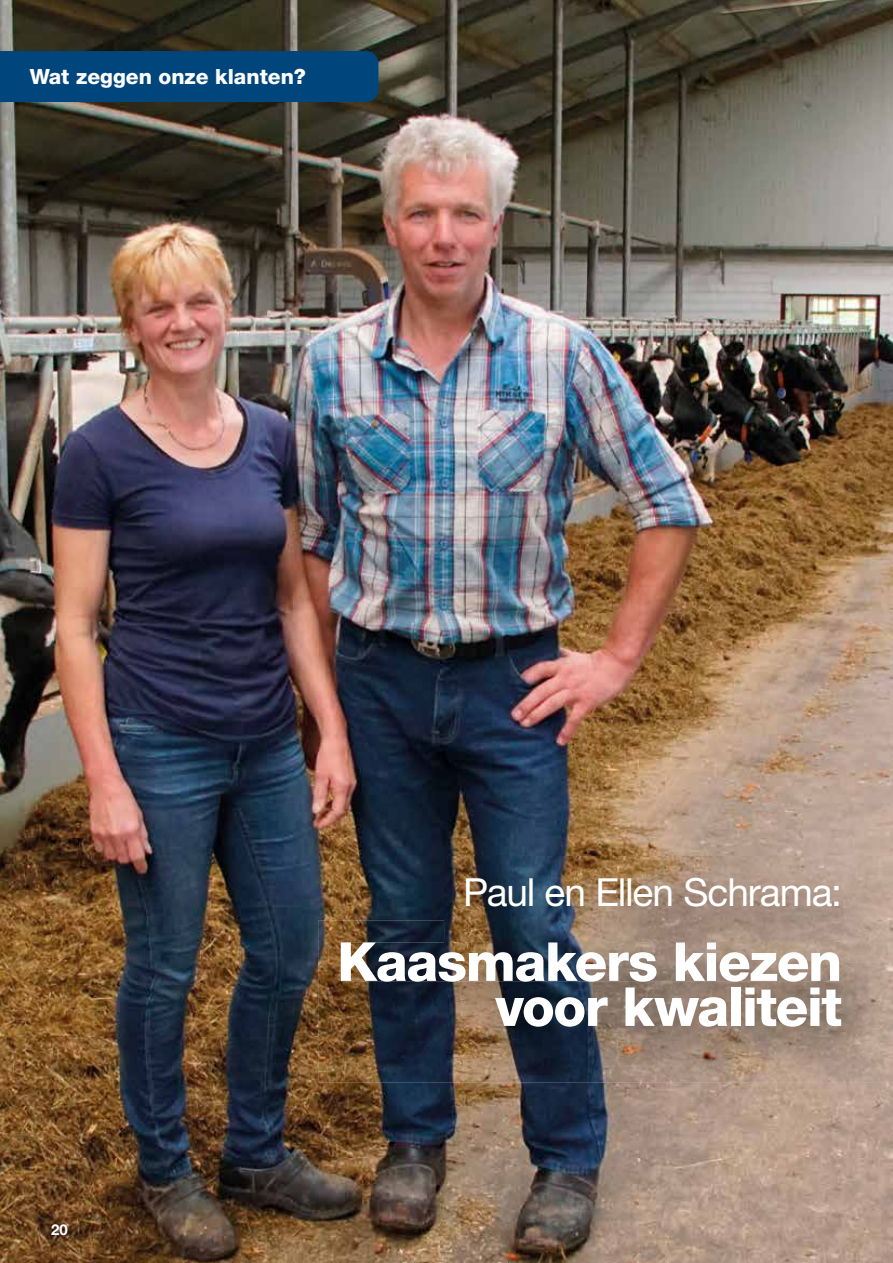
<style>
.page{position:relative;width:893px;height:1263px;background:#fff}
.page>*{position:absolute;margin:0;border:0;box-sizing:border-box;transform-origin:0 0}
.t1{font:800 53.85px/45px "Helvetica Neue LT Std";letter-spacing:-.025em;color:#fff;text-align:right}
.t2{font:38.85px "Helvetica Neue LT Std";letter-spacing:-.025em;color:#fff}
.t3{font:800 21px "Helvetica Neue LT Std";color:#fff}
.t4{font:700 15px "Helvetica Neue LT Std";color:#fff}
</style>
<div class="page">
<img style="left:0;top:0;width:893px;height:1263px">
<div style="left:0;top:51px;width:378px;height:51px;background:#00457c"></div>
<img style="left:318px;top:920px;width:575px;height:162px">
<img style="left:341px;top:942px;width:501px;height:40px">
<img style="left:444px;top:857px;width:449px;height:106px">
<img style="left:444px;top:942px;width:398px;height:21px">
<p class="t3" style="left:30px;top:64px;width:278px">Wat zeggen onze klanten?</p>
<p class="t4" style="left:51px;top:1221px;width:18px">20</p>
<p class="t2" style="left:463px;top:869px;width:380px">Paul en Ellen Schrama:</p>
<p class="t1" style="left:337px;top:939px;width:506px">Kaasmakers kiezen voor kwaliteit</p>
</div>
